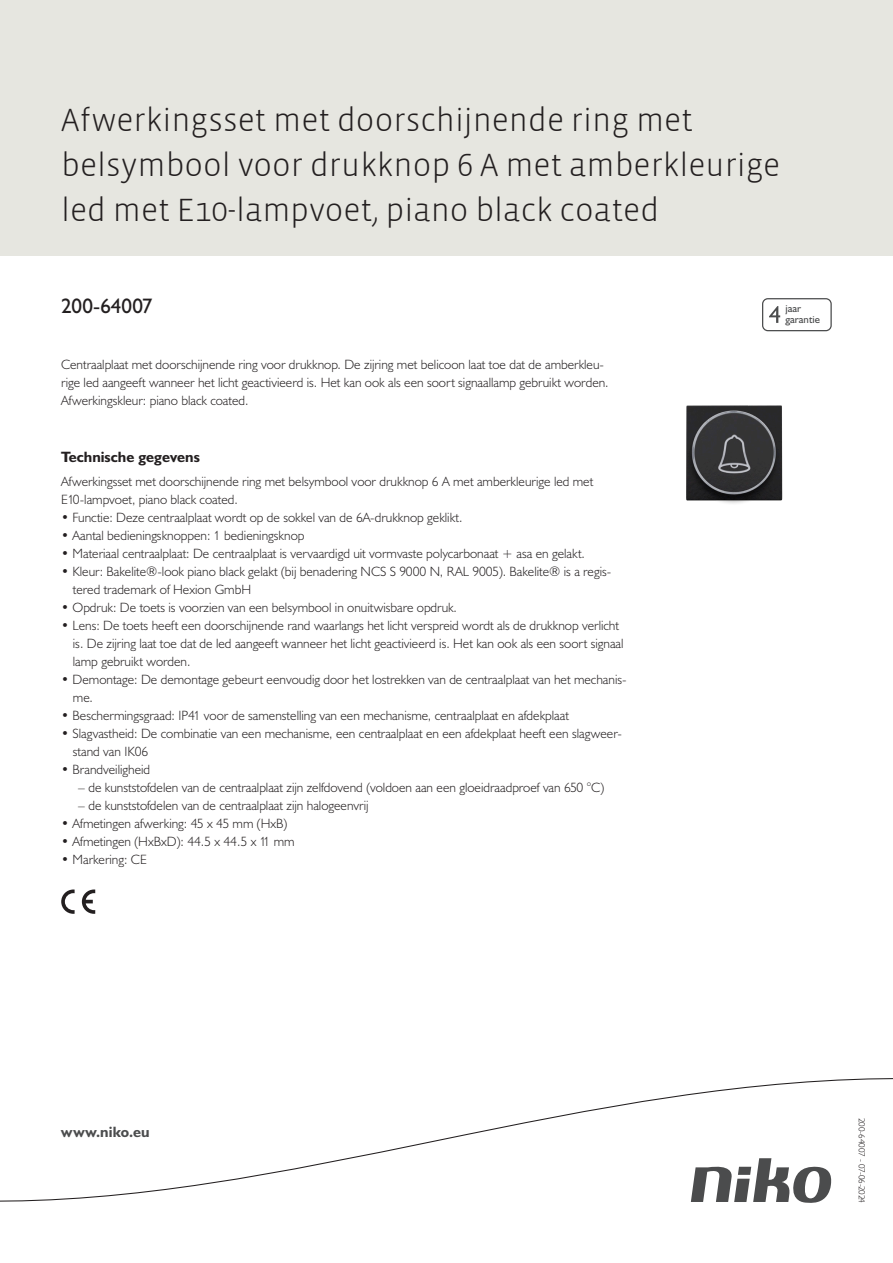
<style>
.page{position:relative;width:893px;height:1263px;background:#fff}
.page>*{position:absolute;margin:0;border:0;box-sizing:border-box;transform-origin:0 0}
.Title_datasheets{font:300 33px/45px "Vista Sans";color:#231f20}
.Article_number{font:21px "Humanist 521 BT";color:#231f20}
.Titles_parts{font:700 15px "Humanist 521 BT";color:#231f20}
.titel_afbeelding{font:700 15px "Humanist 521 BT";letter-spacing:.005em;color:#4b4c4d}
.USP_Bullets{font:300 13.5px/18px "Humanist 521 BT";color:#231f20}
.Platte_tekst_CAB{font:300 13.5px/18px "Humanist 521 BT";color:#231f20}
.USP_Bullets_level_2{font:300 13.5px "Humanist 521 BT";color:#231f20}
.t1{font:10.8px/10.8px "Humanist 521 BT";color:#4b4c4d}
.Revision{font:300 9px "Humanist 521 BT";letter-spacing:-.03em;color:#231f20}
</style>
<div class="page">
<div style="left:0;top:0;width:893px;height:255px;background:#e6e6e0"></div>
<svg style="left:82px;top:889px;width:13px;height:25px"></svg>
<svg style="left:61px;top:889px;width:14px;height:25px"></svg>
<svg style="left:762px;top:298px;width:70px;height:33px"></svg>
<svg style="left:0;top:1078px;width:893px;height:125px"></svg>
<img style="left:686px;top:405px;width:97px;height:99px">
<p class="Title_datasheets" style="left:61px;top:98px;width:720px">Afwerkingsset met doorschijnende ring met belsymbool voor drukknop 6 A met amberkleurige led met E10-lampvoet, piano black coated</p>
<p class="Article_number" style="left:61px;top:293px;width:93px">200-64007</p>
<p class="t1" style="left:785px;top:303px;width:36px">jaar garantie</p>
<p class="Platte_tekst_CAB" style="left:61px;top:355px;width:549px">Centraalplaat met doorschijnende ring voor drukknop. De zijring met belicoon laat toe dat de amberkleu&shy;rige led aangeeft wanneer het licht geactivieerd is. Het kan ook als een soort signaallamp gebruikt worden.<br>Afwerkingskleur: piano black coated.</p>
<p class="Titles_parts" style="left:61px;top:447px;width:140px">Technische gegevens</p>
<p class="Platte_tekst_CAB" style="left:61px;top:472px;width:534px">Afwerkingsset met doorschijnende ring met belsymbool voor drukknop 6 A met amberkleurige led met<br>E10-lampvoet, piano black coated.</p>
<p class="USP_Bullets" style="left:61px;top:508px;width:403px">• Functie: Deze centraalplaat wordt op de sokkel van de 6A-drukknop geklikt.</p>
<p class="USP_Bullets" style="left:61px;top:526px;width:245px">• Aantal bedieningsknoppen: 1 bedieningsknop</p>
<p class="USP_Bullets" style="left:61px;top:544px;width:525px">• Materiaal centraalplaat: De centraalplaat is vervaardigd uit vormvaste polycarbonaat + asa en gelakt.</p>
<p class="USP_Bullets" style="left:73px;top:562px;width:540px;text-indent:-12px">• Kleur: Bakelite®-look piano black gelakt (bij benadering NCS S 9000 N, RAL 9005). Bakelite® is a regis&shy;tered trademark of Hexion GmbH</p>
<p class="USP_Bullets" style="left:61px;top:598px;width:397px">• Opdruk: De toets is voorzien van een belsymbool in onuitwisbare opdruk.</p>
<p class="USP_Bullets" style="left:73px;top:616px;width:552px;text-indent:-12px">• Lens: De toets heeft een doorschijnende rand waarlangs het licht verspreid wordt als de drukknop verlicht is. De zijring laat toe dat de led aangeeft wanneer het licht geactivieerd is. Het kan ook als een soort signaal lamp gebruikt worden.</p>
<p class="USP_Bullets" style="left:73px;top:670px;width:555px;text-indent:-12px">• Demontage: De demontage gebeurt eenvoudig door het lostrekken van de centraalplaat van het mechanis&shy;me.</p>
<p class="USP_Bullets" style="left:61px;top:706px;width:509px">• Beschermingsgraad: IP41 voor de samenstelling van een mechanisme, centraalplaat en afdekplaat</p>
<p class="USP_Bullets" style="left:73px;top:724px;width:550px;text-indent:-12px">• Slagvastheid: De combinatie van een mechanisme, een centraalplaat en een afdekplaat heeft een slagweer&shy;stand van IK06</p>
<p class="USP_Bullets" style="left:61px;top:760px;width:91px">• Brandveiligheid</p>
<p class="USP_Bullets_level_2" style="left:78px;top:779px;width:527px">– de kunststofdelen van de centraalplaat zijn zelfdovend (voldoen aan een gloeidraadproef van 650 °C)</p>
<p class="USP_Bullets_level_2" style="left:78px;top:797px;width:292px">– de kunststofdelen van de centraalplaat zijn halogeenvrij</p>
<p class="USP_Bullets" style="left:61px;top:814px;width:228px">• Afmetingen afwerking: 45 x 45 mm (HxB)</p>
<p class="USP_Bullets" style="left:61px;top:832px;width:235px">• Afmetingen (HxBxD): 44.5 x 44.5 x 11 mm</p>
<p class="USP_Bullets" style="left:61px;top:850px;width:87px">• Markering: CE</p>
<p class="titel_afbeelding" style="left:61px;top:1122px;width:90px">www.niko.eu</p>
<p class="Revision" style="left:868px;top:1118px;width:86px;rotate:90deg">200-64007 - 07-06-2024</p>
</div>
